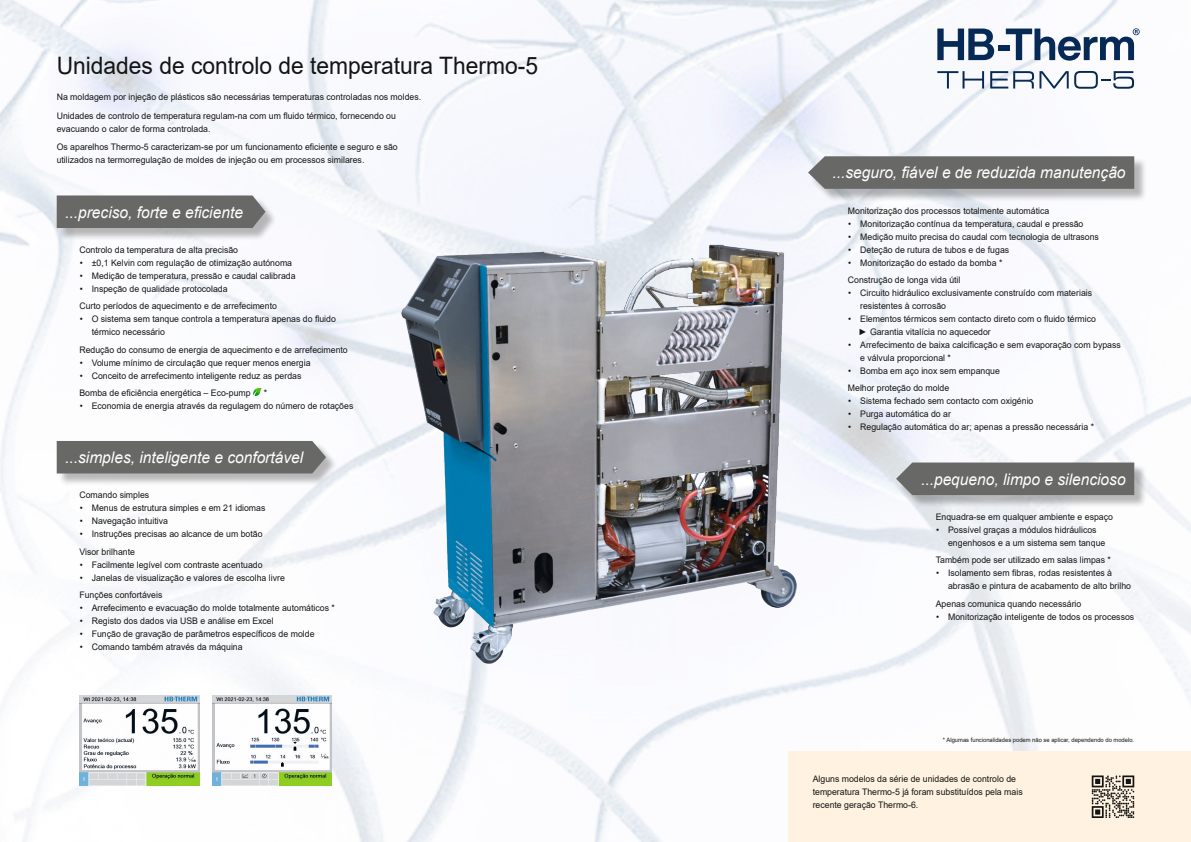
<style>
.page{position:relative;width:1191px;height:842px;background:#fff}
.page>*{position:absolute;margin:0;border:0;box-sizing:border-box;transform-origin:0 0}
.t1{font:24px "Arial";color:#131413;scale:.95 1}
.t2{font:italic 16px "Arial";color:#fff}
.t3{font:9px/13px "Arial";color:#131413}
.t4{font:6px "Arial";color:#131413}
</style>
<div class="page">
<img style="left:0;top:0;width:1191px;height:842px">
<img style="left:225px;top:170px;width:628px;height:564px">
<img style="left:213px;top:696px;width:119px;height:89px">
<img style="left:80px;top:696px;width:119px;height:89px">
<svg style="left:937px;top:71px;width:47px;height:18px"></svg>
<svg style="left:990px;top:71px;width:78px;height:18px"></svg>
<svg style="left:1074px;top:71px;width:60px;height:18px"></svg>
<svg style="left:937px;top:29px;width:57px;height:31px"></svg>
<svg style="left:1005px;top:28px;width:134px;height:33px"></svg>
<div style="left:998px;top:45px;width:11px;height:6px;background:#062a55"></div>
<div style="left:788px;top:751px;width:403px;height:91px;background:#fff2e0"></div>
<div style="left:58px;top:197px;width:219px;height:44px;background:#131413;opacity:.3"></div>
<div style="left:57px;top:195px;width:208px;height:33px;background:#686867"></div>
<svg style="left:253px;top:389px;width:8px;height:7px"></svg>
<div style="left:58px;top:442px;width:280px;height:44px;background:#131413;opacity:.3"></div>
<div style="left:57px;top:441px;width:269px;height:32px;background:#686867"></div>
<div style="left:810px;top:158px;width:336px;height:43px;background:#131413;opacity:.3"></div>
<svg style="left:808px;top:156px;width:326px;height:33px;background:#6d6d6c"></svg>
<div style="left:898px;top:464px;width:248px;height:44px;background:#131413;opacity:.3"></div>
<div style="left:896px;top:462px;width:238px;height:33px;background:#686867"></div>
<svg style="left:1091px;top:775px;width:43px;height:43px"></svg>
<h1 class="t1" style="left:57px;top:49px;width:508px">Unidades de controlo de temperatura Thermo-5</h1>
<p class="t3" style="left:57px;top:87px;width:366px;line-height:18.7px">Na moldagem por injeção de plásticos são necessárias temperaturas controladas nos moldes.<br>Unidades de controlo de temperatura regulam-na com um fluido térmico, fornecendo ou</p>
<p class="t3" style="left:57px;top:119px;width:342px;line-height:18.7px">evacuando o calor de forma controlada.<br>Os aparelhos Thermo-5 caracterizam-se por um funcionamento eficiente e seguro e são</p>
<p class="t3" style="left:57px;top:154px;width:309px">utilizados na termorregulação de moldes de injeção ou em processos similares.</p>
<h2 class="t2" style="left:65px;top:202px;width:179px">...preciso, forte e eficiente</h2>
<p class="t3" style="left:79px;top:243px;width:160px">Controlo da temperatura de alta precisão</p>
<p class="t3" style="left:80px;top:256px;width:214px">• ±0,1 Kelvin com regulação de otimização autónoma</p>
<p class="t3" style="left:80px;top:269px;width:217px">• Medição de temperatura, pressão e caudal calibrada</p>
<p class="t3" style="left:79px;top:280px;width:199px;line-height:17.3px">• Inspeção de qualidade protocolada<br>Curto períodos de aquecimento e de arrefecimento</p>
<p class="t3" style="left:92px;top:312px;width:246px;text-indent:-12px">• O sistema sem tanque controla a temperatura apenas do fluido térmico necessário</p>
<p class="t3" style="left:79px;top:343px;width:270px">Redução do consumo de energia de aquecimento e de arrefecimento</p>
<p class="t3" style="left:80px;top:356px;width:232px">• Volume mínimo de circulação que requer menos energia</p>
<p class="t3" style="left:79px;top:367px;width:223px;line-height:17.3px">• Conceito de arrefecimento inteligente reduz as perdas<br>Bomba de eficiência energética – Eco-pump</p>
<p class="t3" style="left:264px;top:386px;width:5px">*</p>
<p class="t3" style="left:80px;top:399px;width:275px">• Economia de energia através da regulagem do número de rotações</p>
<h2 class="t2" style="left:65px;top:447px;width:239px">...simples, inteligente e confortável</h2>
<p class="t3" style="left:79px;top:489px;width:71px">Comando simples</p>
<p class="t3" style="left:80px;top:502px;width:187px">• Menus de estrutura simples e em 21 idiomas</p>
<p class="t3" style="left:80px;top:515px;width:90px">• Navegação intuitiva</p>
<p class="t3" style="left:79px;top:526px;width:185px;line-height:17.3px">• Instruções precisas ao alcance de um botão<br>Visor brilhante</p>
<p class="t3" style="left:80px;top:558px;width:184px">• Facilmente legível com contraste acentuado</p>
<p class="t3" style="left:79px;top:569px;width:207px;line-height:17.3px">• Janelas de visualização e valores de escolha livre<br>Funções confortáveis</p>
<p class="t3" style="left:80px;top:601px;width:257px">• Arrefecimento e evacuação do molde totalmente automáticos *</p>
<p class="t3" style="left:80px;top:614px;width:195px">• Registo dos dados via USB e análise em Excel</p>
<p class="t3" style="left:80px;top:627px;width:236px">• Função de gravação de parâmetros específicos de molde</p>
<p class="t3" style="left:80px;top:640px;width:164px">• Comando também através da máquina</p>
<h2 class="t2" style="left:832px;top:162px;width:294px">...seguro, fiável e de reduzida manutenção</h2>
<p class="t3" style="left:848px;top:204px;width:203px">Monitorização dos processos totalmente automática</p>
<p class="t3" style="left:848px;top:217px;width:237px">• Monitorização contínua da temperatura, caudal e pressão</p>
<p class="t3" style="left:848px;top:230px;width:252px">• Medição muito precisa do caudal com tecnologia de ultrasons</p>
<p class="t3" style="left:848px;top:243px;width:162px">• Deteção de rutura de tubos e de fugas</p>
<p class="t3" style="left:848px;top:254px;width:156px;line-height:17.3px">• Monitorização do estado da bomba *<br>Construção de longa vida útil</p>
<p class="t3" style="left:860px;top:286px;width:233px;text-indent:-12px">• Circuito hidráulico exclusivamente construído com materiais resistentes à corrosão</p>
<p class="t3" style="left:858px;top:312px;width:239px;text-indent:-10px">• Elementos térmicos sem contacto direto com o fluido térmico ► Garantia vitalícia no aquecedor</p>
<p class="t3" style="left:860px;top:338px;width:262px;text-indent:-12px">• Arrefecimento de baixa calcificação e sem evaporação com bypass e válvula proporcional *</p>
<p class="t3" style="left:848px;top:362px;width:154px;line-height:17.3px">• Bomba em aço inox sem empanque<br>Melhor proteção do molde</p>
<p class="t3" style="left:848px;top:395px;width:187px">• Sistema fechado sem contacto com oxigénio</p>
<p class="t3" style="left:848px;top:408px;width:104px">• Purga automática do ar</p>
<p class="t3" style="left:848px;top:421px;width:247px">• Regulação automática do ar; apenas a pressão necessária *</p>
<h2 class="t2" style="left:921px;top:469px;width:206px">...pequeno, limpo e silencioso</h2>
<p class="t3" style="left:935px;top:510px;width:179px">Enquadra-se em qualquer ambiente e espaço</p>
<p class="t3" style="left:948px;top:523px;width:159px;text-indent:-12px">• Possível graças a módulos hidráulicos engenhosos e a um sistema sem tanque</p>
<p class="t3" style="left:935px;top:553px;width:177px">Também pode ser utilizado em salas limpas *</p>
<p class="t3" style="left:948px;top:566px;width:184px;text-indent:-12px">• Isolamento sem fibras, rodas resistentes à abrasão e pintura de acabamento de alto brilho</p>
<p class="t3" style="left:935px;top:597px;width:147px">Apenas comunica quando necessário</p>
<p class="t3" style="left:936px;top:610px;width:200px">• Monitorização inteligente de todos os processos</p>
<p class="t4" style="left:943px;top:736px;width:193px">* Algumas funcionalidades podem não se aplicar, dependendo do modelo.</p>
<p class="t3" style="left:812px;top:772px;width:211px">Alguns modelos da série de unidades de controlo de temperatura Thermo-5 já foram substituídos pela mais recente geração Thermo-6.</p>
</div>
